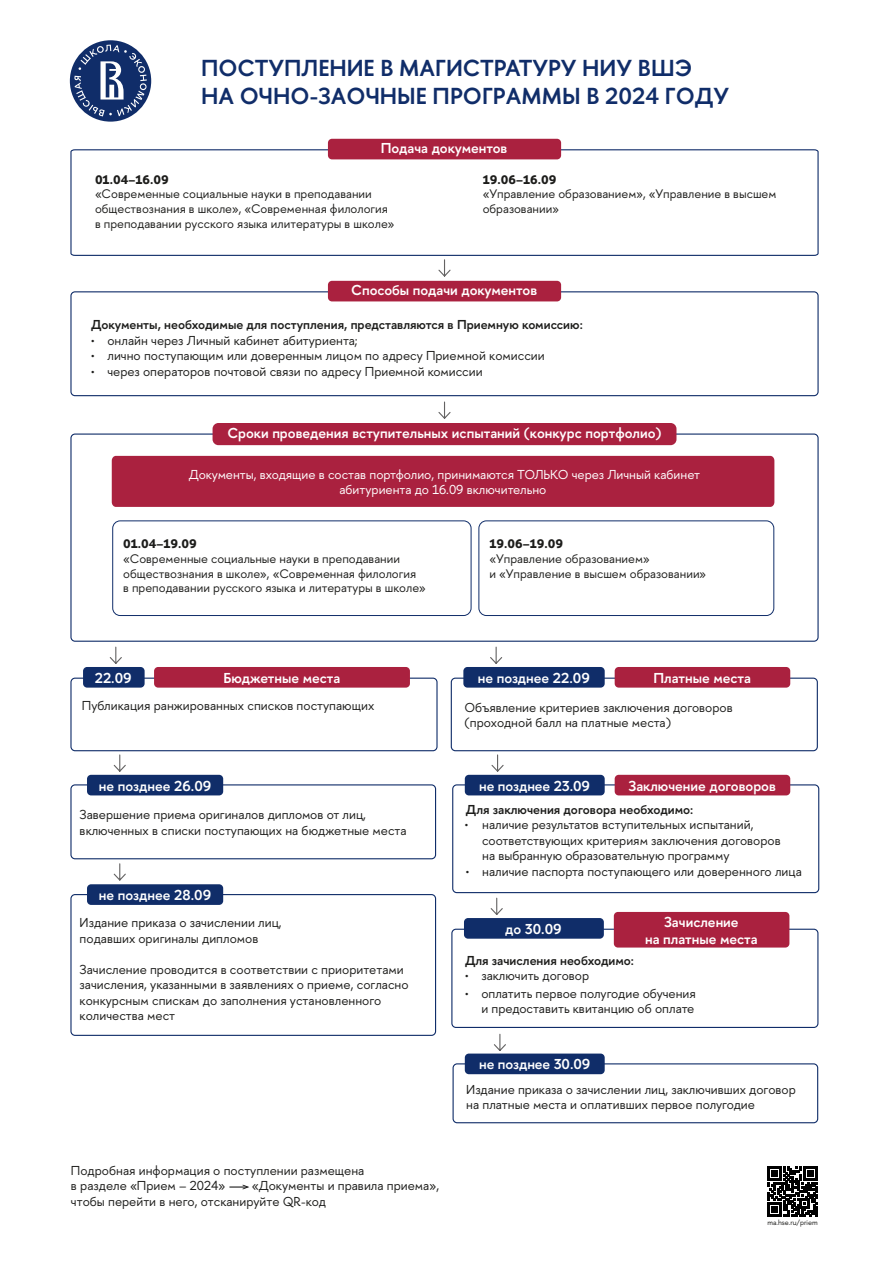
<style>
.page{position:relative;width:893px;height:1263px;background:#fff}
.page>*{position:absolute;margin:0;border:0;box-sizing:border-box;transform-origin:0 0}
.t1{font:600 23.1px/27.8px "HSE Sans";color:#102d69}
.t2{font:600 14.4px/17.2px "HSE Sans";color:#fff;text-align:center}
.t3{font:12.9px/15.5px "HSE Sans";color:#1d1d1b}
.t4{font:600 12.9px "HSE Sans";color:#1d1d1b}
.t5{font:12.9px/15.5px "HSE Sans";color:#fff;text-align:center}
.t6{font:12.3px/14.9px "HSE Sans";color:#1d1d1b}
.t7{font:700 12.3px "HSE Sans";color:#1d1d1b}
.t8{font:7.2px "HSE Sans";color:#1d1d1b}
</style>
<div class="page">
<div style="left:113px;top:521px;width:358px;height:95px;border:1px solid #102d69;border-radius:8px"></div>
<div style="left:479px;top:521px;width:295px;height:95px;border:1px solid #102d69;border-radius:8px"></div>
<div style="left:70px;top:291px;width:749px;height:105px;border:1px solid #102d69;border-radius:4px"></div>
<div style="left:328px;top:281px;width:233px;height:20px;background:#aa213f;border-radius:4px"></div>
<svg style="left:438px;top:259px;width:13px;height:18px"></svg>
<svg style="left:70px;top:149px;width:749px;height:107px"></svg>
<div style="left:328px;top:139px;width:233px;height:20px;background:#aa213f;border-radius:4px"></div>
<div style="left:70px;top:678px;width:368px;height:73px;border:1px solid #102d69;border-radius:4px"></div>
<div style="left:70px;top:784px;width:366px;height:75px;border:1px solid #102d69;border-radius:4px"></div>
<div style="left:453px;top:1063px;width:365px;height:60px;border:1px solid #102d69;border-radius:4px"></div>
<div style="left:70px;top:894px;width:366px;height:142px;border:1px solid #102d69;border-radius:4px"></div>
<div style="left:83px;top:667px;width:62px;height:21px;background:#102d69;border-radius:4px"></div>
<div style="left:87px;top:775px;width:136px;height:20px;background:#102d69;border-radius:4px"></div>
<div style="left:87px;top:884px;width:136px;height:21px;background:#102d69;border-radius:4px"></div>
<div style="left:154px;top:667px;width:256px;height:21px;background:#aa213f;border-radius:4px"></div>
<svg style="left:438px;top:401px;width:13px;height:18px"></svg>
<svg style="left:109px;top:646px;width:13px;height:18px"></svg>
<div style="left:451px;top:678px;width:367px;height:73px;border:1px solid #102d69;border-radius:4px"></div>
<div style="left:463px;top:667px;width:142px;height:21px;background:#102d69;border-radius:4px"></div>
<div style="left:615px;top:667px;width:175px;height:21px;background:#aa213f;border-radius:4px"></div>
<svg style="left:490px;top:646px;width:13px;height:18px"></svg>
<div style="left:451px;top:929px;width:367px;height:99px;border:1px solid #102d69;border-radius:4px"></div>
<div style="left:464px;top:918px;width:140px;height:21px;background:#102d69;border-radius:4px"></div>
<svg style="left:491px;top:754px;width:13px;height:18px"></svg>
<svg style="left:490px;top:897px;width:13px;height:18px"></svg>
<svg style="left:113px;top:754px;width:13px;height:18px"></svg>
<svg style="left:113px;top:863px;width:13px;height:18px"></svg>
<svg style="left:494px;top:1033px;width:12px;height:18px"></svg>
<div style="left:112px;top:456px;width:662px;height:51px;background:#aa213f;border-radius:4px"></div>
<div style="left:452px;top:784px;width:367px;height:109px;border:1px solid #102d69;border-radius:4px"></div>
<div style="left:465px;top:775px;width:140px;height:20px;background:#102d69;border-radius:4px"></div>
<div style="left:465px;top:1053px;width:140px;height:21px;background:#102d69;border-radius:4px"></div>
<div style="left:615px;top:775px;width:175px;height:20px;background:#aa213f;border-radius:4px"></div>
<div style="left:614px;top:912px;width:175px;height:35px;background:#aa213f;border-radius:4px"></div>
<div style="left:70px;top:40px;width:81px;height:82px;background:#102d69;border-radius:50%"></div>
<svg style="left:74px;top:45px;width:73px;height:71px"></svg>
<div style="left:213px;top:423px;width:463px;height:22px;background:#aa213f;border-radius:6px"></div>
<svg style="left:767px;top:1166px;width:51px;height:51px"></svg>
<svg style="left:229px;top:1185px;width:20px;height:4px"></svg>
<h1 class="t1" style="left:201px;top:54px;width:530px">ПОСТУПЛЕНИЕ В МАГИСТРАТУРУ НИУ ВШЭ<br>НА ОЧНО-ЗАОЧНЫЕ ПРОГРАММЫ В 2024 ГОДУ</h1>
<p class="t2" style="left:381px;top:140px;width:128px">Подача документов</p>
<p class="t7" style="left:95px;top:171px;width:75px">01.04–16.09</p>
<p class="t6" style="left:95px;top:187px;width:301px">«Современные социальные науки в преподавании обществознания в школе», «Современная филология в преподавании русского языка илитературы в школе»</p>
<p class="t7" style="left:483px;top:171px;width:75px">19.06–16.09</p>
<p class="t6" style="left:483px;top:187px;width:295px">«Управление образованием», «Управление в высшем образовании»</p>
<p class="t2" style="left:351px;top:282px;width:188px">Способы подачи документов</p>
<p class="t4" style="left:91px;top:316px;width:493px">Документы, необходимые для поступления, представляются в Приемную комиссию:</p>
<p class="t3" style="left:91px;top:333px;width:268px">• онлайн через Личный кабинет абитуриента;</p>
<p class="t3" style="left:91px;top:348px;width:455px">• лично поступающим или доверенным лицом по адресу Приемной комиссии</p>
<p class="t3" style="left:91px;top:364px;width:393px">• через операторов почтовой связи по адресу Приемной комиссии</p>
<p class="t2" style="left:227px;top:424px;width:436px">Сроки проведения вступительных испытаний (конкурс портфолио)</p>
<p class="t5" style="left:189px;top:467px;width:513px">Документы, входящие в состав портфолио, принимаются ТОЛЬКО через Личный кабинет абитуриента до 16.09 включительно</p>
<p class="t7" style="left:123px;top:535px;width:75px">01.04–19.09</p>
<p class="t6" style="left:123px;top:551px;width:304px">«Современные социальные науки в преподавании обществознания в школе», «Современная филология<br>в преподавании русского языка и литературы в школе»</p>
<p class="t7" style="left:489px;top:535px;width:75px">19.06–19.09</p>
<p class="t6" style="left:489px;top:551px;width:218px">«Управление образованием»<br>и «Управление в высшем образовании»</p>
<p class="t2" style="left:95px;top:669px;width:38px">22.09</p>
<p class="t2" style="left:223px;top:669px;width:118px">Бюджетные места</p>
<p class="t3" style="left:82px;top:698px;width:294px">Публикация ранжированных списков поступающих</p>
<p class="t2" style="left:99px;top:777px;width:114px">не позднее 26.09</p>
<p class="t3" style="left:80px;top:807px;width:329px">Завершение приема оригиналов дипломов от лиц, включенных в списки поступающих на бюджетные места</p>
<p class="t2" style="left:99px;top:886px;width:114px">не позднее 28.09</p>
<p class="t3" style="left:80px;top:915px;width:203px">Издание приказа о зачислении лиц, подавших оригиналы дипломов</p>
<p class="t3" style="left:80px;top:962px;width:330px">Зачисление проводится в соответствии с приоритетами зачисления, указанными в заявлениях о приеме, согласно конкурсным спискам до заполнения установленного количества мест</p>
<p class="t3" style="left:71px;top:1163px;width:295px">Подробная информация о поступлении размещена в разделе «Прием – 2024»</p>
<p class="t3" style="left:71px;top:1178px;width:370px;text-indent:181px">«Документы и правила приема», чтобы перейти в него, отсканируйте QR-код</p>
<p class="t2" style="left:478px;top:669px;width:114px">не позднее 22.09</p>
<p class="t2" style="left:653px;top:669px;width:99px">Платные места</p>
<p class="t3" style="left:464px;top:700px;width:270px">Объявление критериев заключения договоров (проходной балл на платные места)</p>
<p class="t2" style="left:479px;top:777px;width:112px">не позднее 23.09</p>
<p class="t2" style="left:628px;top:777px;width:149px">Заключение договоров</p>
<p class="t4" style="left:466px;top:801px;width:229px">Для заключения договора необходимо:</p>
<p class="t3" style="left:482px;top:817px;width:300px;text-indent:-17px">• наличие результатов вступительных испытаний, соответствующих критериям заключения договоров на выбранную образовательную программу</p>
<p class="t3" style="left:466px;top:864px;width:337px">• наличие паспорта поступающего или доверенного лица</p>
<p class="t2" style="left:505px;top:920px;width:58px">до 30.09</p>
<p class="t2" style="left:645px;top:913px;width:114px">Зачисление<br>на платные места</p>
<p class="t4" style="left:465px;top:952px;width:170px">Для зачисления необходимо:</p>
<p class="t3" style="left:465px;top:968px;width:126px">• заключить договор</p>
<p class="t3" style="left:465px;top:986px;width:232px;text-align:right">• оплатить первое полугодие обучения и предоставить квитанцию об оплате</p>
<p class="t2" style="left:479px;top:1056px;width:113px">не позднее 30.09</p>
<p class="t3" style="left:466px;top:1081px;width:331px">Издание приказа о зачислении лиц, заключивших договор на платные места и оплативших первое полугодие</p>
<p class="t8" style="left:767px;top:1218px;width:52px">ma.hse.ru/priem</p>
</div>
